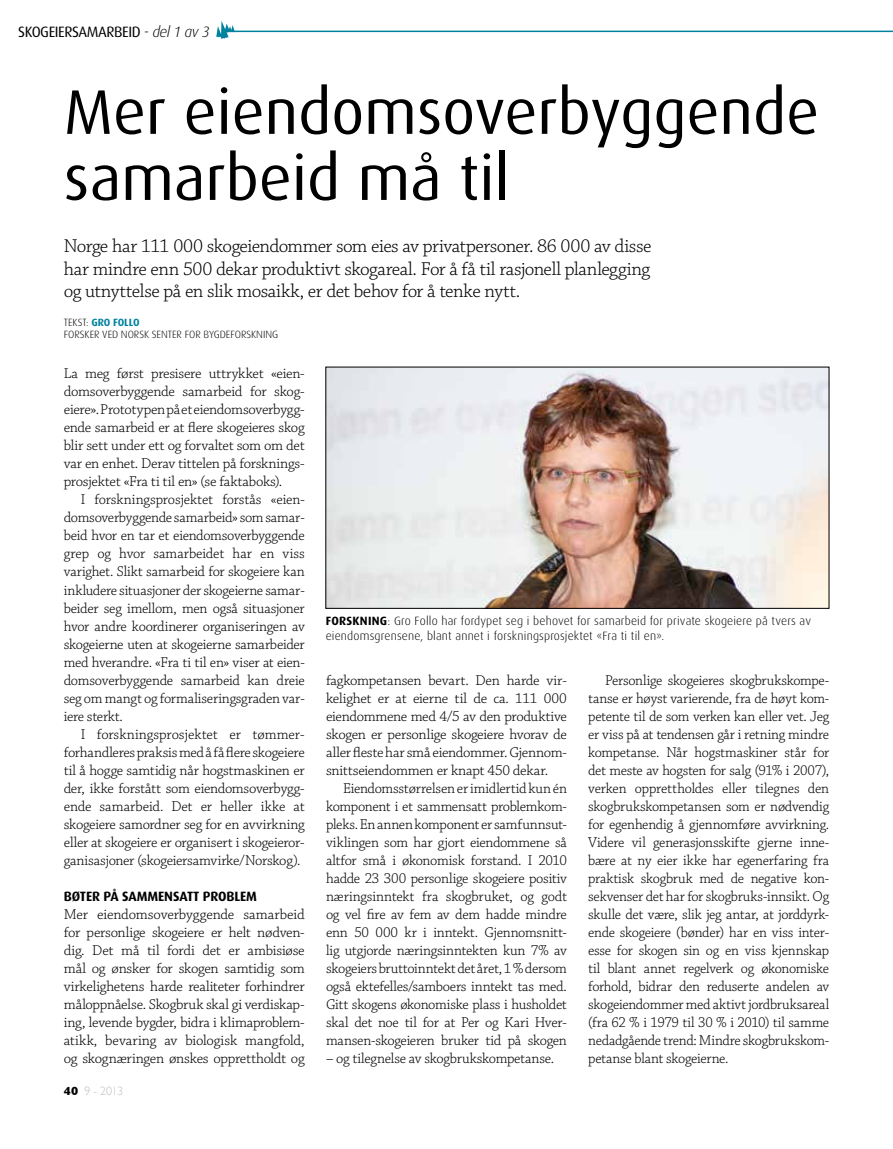
<style>
.page{position:relative;width:893px;height:1149px;background:#fff}
.page>*{position:absolute;margin:0;border:0;box-sizing:border-box;transform-origin:0 0}
.t1{font:63px/66px "Dax";color:#000}
.t2{font:300 19.5px/22.5px "Chaparral Pro";letter-spacing:-.025em;color:#000;text-align:justify}
.t3{font:300 15px/18px "Chaparral Pro";letter-spacing:-.02em;color:#000;text-align:justify}
.t4{font:15px "Dax";letter-spacing:-.03em;color:#000}
.t5{font:700 13.5px "Dax";color:#000}
.t6{font:300 12px/14.4px "Dax";letter-spacing:.015em;color:#000}
.t7{font:300 12px "Gill Sans";color:#bcbec0}
.t8{font:300 10.5px "Dax";color:#000}
.t9{font:700 10.5px "Dax";color:#00829e}
.s1{font-weight:300;font-style:italic}
.s2{font-weight:300;color:#000}
.s3{font-weight:700}
.s4{font-weight:700;color:#000}
</style>
<div class="page">
<svg style="left:216px;top:21px;width:19px;height:18px"></svg>
<hr style="left:224px;top:31px;width:669px;height:1px;background:#00829e">
<img style="left:328px;top:369px;width:499px;height:237px">
<p class="t4" style="left:18px;top:23px;width:193px">SKOGEIERSAMARBEID <span class="s1">- del 1 av 3</span></p>
<h1 class="t1" style="left:64px;top:80px;width:757px">Mer eiendomsoverbyggende samarbeid må til</h1>
<h2 class="t2" style="left:64px;top:235px;width:589px">Norge har 111 000 skogeiendommer som eies av privatpersoner. 86 000 av disse har mindre enn 500 dekar produktivt skogareal. For å få til rasjonell planlegging og utnyttelse på en slik mosaikk, er det behov for å tenke nytt.</h2>
<p class="t8" style="left:64px;top:317px;width:10px">Tekst</p>
<p class="t9" style="left:86px;top:316px;width:55px"><span class="s2">:</span> GRO FOLLO</p>
<p class="t8" style="left:64px;top:329px;width:6px">forsker</p>
<p class="t8" style="left:102px;top:329px;width:7px">ved</p>
<p class="t8" style="left:121px;top:329px;width:13px">Norsk</p>
<p class="t8" style="left:152px;top:329px;width:6px">senter</p>
<p class="t8" style="left:185px;top:329px;width:6px">for</p>
<p class="t8" style="left:203px;top:329px;width:17px">bygdeforskning</p>
<p class="t3" style="left:64px;top:365px;width:242px">La meg først presisere uttrykket «eien&shy;domsoverbyggende samarbeid for skog&shy;eiere». Prototypen på et eiendomsoverbygg&shy;ende samarbeid er at flere skogeieres skog blir sett under ett og forvaltet som om det var en enhet. Derav tittelen på forsknings&shy;prosjektet «Fra ti til en» (se faktaboks).</p>
<p class="t3" style="left:64px;top:491px;width:242px;text-indent:17px">I forskningsprosjektet forstås «eien&shy;domsoverbyggende samarbeid» som samar&shy;beid hvor en tar et eiendomsoverbyggende grep og hvor samarbeidet har en viss varighet. Slikt samarbeid for skogeiere kan inkludere situasjoner der skogeierne samar&shy;beider seg imellom, men også situasjoner hvor andre koordinerer organiseringen av skogeierne uten at skogeierne samarbeider med hverandre. «Fra ti til en» viser at eien&shy;domsoverbyggende samarbeid kan dreie seg om mangt og formaliseringsgraden var&shy;iere sterkt.</p>
<p class="t3" style="left:64px;top:725px;width:242px;text-indent:17px">I forskningsprosjektet er tømmer&shy;forhandleres praksis med å få flere skogeiere til å hogge samtidig når hogstmaskinen er der, ikke forstått som eiendomsoverbygg&shy;ende samarbeid. Det er heller ikke at skogeiere samordner seg for en avvirkning eller at skogeiere er organisert i skogeieror&shy;ganisasjoner (skogeiersamvirke/Norskog).</p>
<p class="t5" style="left:64px;top:888px;width:76px">BØTER PÅ SAMM</p>
<p class="t5" style="left:158px;top:888px;width:99px">ENSATT PROBLEM</p>
<p class="t3" style="left:64px;top:905px;width:242px">Mer eiendomsoverbyggende samarbeid for personlige skogeiere er helt nødven&shy;dig. Det må til fordi det er ambisiøse mål og ønsker for skogen samtidig som virkelighetens harde realiteter forhindrer måloppnåelse. Skogbruk skal gi verdiskap&shy;ing, levende bygder, bidra i klimaproblem&shy;atikk, bevaring av biologisk mangfold, og skognæringen ønskes opprettholdt og</p>
<p class="t6" style="left:326px;top:614px;width:487px"><span class="s3">FORSKNING</span>: Gro Follo har fordypet seg i behovet for samarbeid for private skogeiere på tvers av eiendomsgrensene, blant annet i forskningsprosjektet «Fra ti til en».</p>
<p class="t3" style="left:326px;top:671px;width:242px">fagkompetansen bevart. Den harde vir&shy;kelighet er at eierne til de ca. 111 000 eiendommene med 4/5 av den produktive skogen er personlige skogeiere hvorav de aller fleste har små eiendommer. Gjennom&shy;snittseiendommen er knapt 450 dekar.</p>
<p class="t3" style="left:326px;top:779px;width:242px;text-indent:17px">Eiendomsstørrelsen er imidlertid kun én komponent i et sammensatt problemkom&shy;pleks. En annen komponent er samfunnsut&shy;viklingen som har gjort eiendommene så altfor små i økonomisk forstand. I 2010 hadde 23 300 personlige skogeiere positiv næringsinntekt fra skogbruket, og godt og vel fire av fem av dem hadde mindre enn 50 000 kr i inntekt. Gjennomsnitt&shy;lig utgjorde næringsinntekten kun 7% av skogeiers bruttoinntekt det året, 1 % dersom også ektefelles/samboers inntekt tas med.<br>Gitt skogens økonomiske plass i husholdet skal det noe til for at Per og Kari Hver&shy;mansen-skogeieren bruker tid på skogen</p>
<p class="t3" style="left:326px;top:1049px;width:230px">– og tilegnelse av skogbrukskompetanse.</p>
<p class="t3" style="left:588px;top:671px;width:242px;text-indent:17px">Personlige skogeieres skogbrukskompe&shy;tanse er høyst varierende, fra de høyt kom&shy;petente til de som verken kan eller vet. Jeg er viss på at tendensen går i retning mindre kompetanse. Når hogstmaskiner står for det meste av hogsten for salg (91% i 2007), verken opprettholdes eller tilegnes den skogbrukskompetansen som er nødvendig for egenhendig å gjennomføre avvirkning.<br>Videre vil generasjonsskifte gjerne inne&shy;bære at ny eier ikke har egenerfaring fra praktisk skogbruk med de negative kon&shy;sekvenser det har for skogbruks-innsikt. Og skulle det være, slik jeg antar, at jorddyrk&shy;ende skogeiere (bønder) har en viss inter&shy;esse for skogen sin og en viss kjennskap til blant annet regelverk og økonomiske forhold, bidrar den reduserte andelen av skogeiendommer med aktivt jordbruksareal (fra 62 % i 1979 til 30 % i 2010) til samme nedadgående trend: Mindre skogbrukskom&shy;petanse blant skogeierne.</p>
<p class="t7" style="left:64px;top:1081px;width:61px"><span class="s4">40</span> 9 - 2013</p>
</div>
